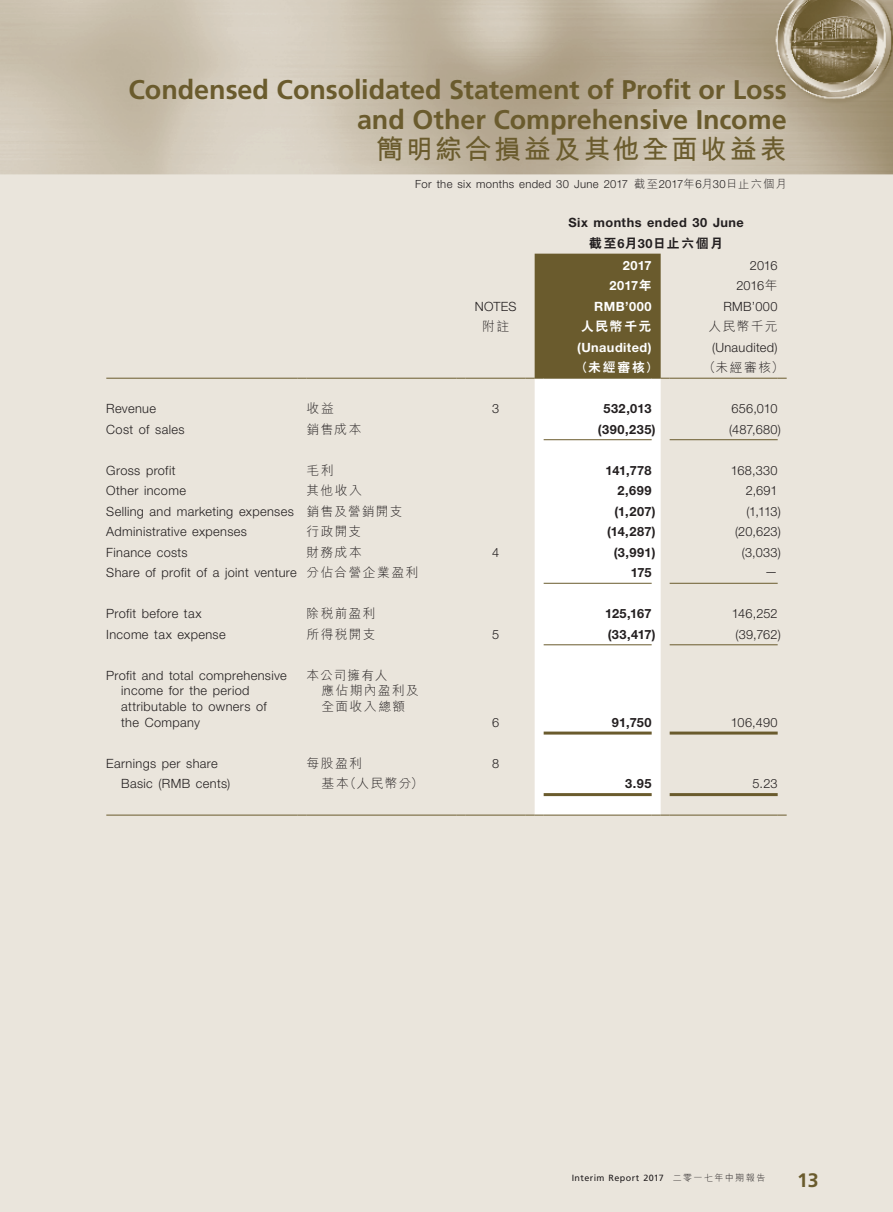
<style>
.page{position:relative;width:893px;height:1212px;background:#eae5dc}
.page>*{position:absolute;margin:0;border:0;box-sizing:border-box;transform-origin:0 0}
.t1{font:700 27px/30px "Frutiger LT Std";letter-spacing:-.005em;color:#6a5b2d;text-align:right}
.t2{font:700 27px "M Hei HK";letter-spacing:.095em;color:#6a5b2d}
.t3{font:700 19.5px "Frutiger LT Std";color:#6a5b2d}
._15_Table_Stub{font:300 12.75px/15.8px "Helvetica Neue LT Std";letter-spacing:.025em;color:#231f20}
._31_table_tab_6pt{font:300 12.75px "Helvetica Neue LT Std";letter-spacing:.015em;color:#231f20}
._31_table_tab_6pt-2{font:700 12.75px "Helvetica Neue LT Std";letter-spacing:.035em;color:#231f20}
._15_Table_Stub-2{font:300 12.75px/15.8px "M Hei HK";letter-spacing:.1em;color:#231f20}
._31_table_tab_6pt-3{font:700 12.75px "Helvetica Neue LT Std";letter-spacing:.035em;color:#fff}
._31_table_tab_6pt-4{font:300 12.75px "M Hei HK";letter-spacing:.115em;color:#231f20}
._31_table_tab_6pt-5{font:800 12.75px "C Hei 2 HK";letter-spacing:.135em;color:#231f20}
._31_table_tab_6pt-6{font:800 12.75px "C Hei 2 HK";letter-spacing:.14em;color:#fff}
.t4{font:300 11.25px "Helvetica Neue LT Std";letter-spacing:.03em;color:#231f20}
.t5{font:9px "Frutiger LT Std";letter-spacing:.045em;color:#231f20}
.s1{font-family:"M Hei HK"}
.s2{font-family:"Helvetica Neue LT Std";font-weight:700}
.s3{font-family:"C Hei 2 HK";font-weight:800}
.s4{font-family:"M Hei HK";font-weight:300}
</style>
<div class="page">
<img style="left:0;top:0;width:893px;height:175px">
<div style="left:535px;top:379px;width:126px;height:436px;background:#fff"></div>
<hr style="left:106px;top:378px;width:192px;height:1px;background:#6a5b2d">
<hr style="left:307px;top:378px;width:150px;height:1px;background:#6a5b2d">
<hr style="left:466px;top:378px;width:60px;height:1px;background:#6a5b2d">
<svg style="left:526px;top:254px;width:144px;height:125px;background:#7a6d43"></svg>
<hr style="left:670px;top:378px;width:108px;height:1px;background:#6a5b2d">
<hr style="left:544px;top:439px;width:108px;height:1px;background:#6a5b2d">
<hr style="left:670px;top:439px;width:108px;height:1px;background:#6a5b2d">
<hr style="left:544px;top:583px;width:108px;height:1px;background:#6a5b2d">
<hr style="left:670px;top:583px;width:108px;height:1px;background:#6a5b2d">
<hr style="left:544px;top:644px;width:108px;height:1px;background:#6a5b2d">
<hr style="left:670px;top:644px;width:108px;height:1px;background:#6a5b2d">
<hr style="left:106px;top:815px;width:192px;height:1px;background:#6a5b2d">
<hr style="left:307px;top:815px;width:150px;height:1px;background:#6a5b2d">
<hr style="left:466px;top:815px;width:60px;height:1px;background:#6a5b2d">
<svg style="left:526px;top:815px;width:18px;height:1px"></svg>
<hr style="left:544px;top:815px;width:108px;height:1px;background:#6a5b2d">
<svg style="left:652px;top:815px;width:18px;height:1px"></svg>
<hr style="left:670px;top:815px;width:108px;height:1px;background:#6a5b2d">
<hr style="left:544px;top:731px;width:108px;height:3px;background:#6a5b2d">
<hr style="left:670px;top:731px;width:108px;height:3px;background:#6a5b2d">
<hr style="left:544px;top:793px;width:108px;height:3px;background:#6a5b2d">
<hr style="left:670px;top:793px;width:108px;height:3px;background:#6a5b2d">
<h1 class="t1" style="left:129px;top:74px;width:660px">Condensed Consolidated Statement of Profit or Loss and Other Comprehensive Income</h1>
<h1 class="t2" style="left:377px;top:129px;width:412px">簡明綜合損益及其他全面收益表</h1>
<p class="t4" style="left:415px;top:177px;width:373px">For the six months ended 30 June 2017 <span class="s1">截至</span>2017<span class="s1">年</span>6<span class="s1">月</span>30<span class="s1">日止六個月</span></p>
<p class="_31_table_tab_6pt-2" style="left:568px;top:215px;width:177px">Six months ended 30 June</p>
<p class="_31_table_tab_6pt-5" style="left:589px;top:234px;width:135px">截至<span class="s2">6</span>月<span class="s2">30</span>日止六個月</p>
<p class="_31_table_tab_6pt-3" style="left:623px;top:257px;width:30px">2017</p>
<p class="_31_table_tab_6pt" style="left:750px;top:257px;width:29px">2016</p>
<p class="_31_table_tab_6pt-3" style="left:609px;top:278px;width:44px">2017<span class="s3">年</span></p>
<p class="_31_table_tab_6pt" style="left:736px;top:278px;width:43px">2016<span class="s1">年</span></p>
<p class="_31_table_tab_6pt" style="left:475px;top:298px;width:43px">NOTES</p>
<p class="_31_table_tab_6pt-3" style="left:594px;top:298px;width:59px">RMB’000</p>
<p class="_31_table_tab_6pt" style="left:723px;top:298px;width:56px">RMB’000</p>
<p class="_31_table_tab_6pt-4" style="left:482px;top:317px;width:29px">附註</p>
<p class="_31_table_tab_6pt-6" style="left:581px;top:318px;width:72px">人民幣千元</p>
<p class="_31_table_tab_6pt-4" style="left:709px;top:317px;width:71px">人民幣千元</p>
<p class="_31_table_tab_6pt-3" style="left:577px;top:339px;width:76px">(Unaudited)</p>
<p class="_31_table_tab_6pt" style="left:712px;top:339px;width:67px">(Unaudited)</p>
<p class="_31_table_tab_6pt-6" style="left:575px;top:359px;width:84px">（未經審核）</p>
<p class="_31_table_tab_6pt-4" style="left:703px;top:358px;width:83px">（未經審核）</p>
<p class="_15_Table_Stub" style="left:106px;top:400px;width:51px">Revenue</p>
<p class="_15_Table_Stub-2" style="left:307px;top:400px;width:29px">收益</p>
<p class="_31_table_tab_6pt" style="left:492px;top:401px;width:9px">3</p>
<p class="_31_table_tab_6pt-2" style="left:603px;top:401px;width:50px">532,013</p>
<p class="_31_table_tab_6pt" style="left:731px;top:401px;width:48px">656,010</p>
<p class="_15_Table_Stub" style="left:106px;top:421px;width:80px">Cost of sales</p>
<p class="_15_Table_Stub-2" style="left:307px;top:420px;width:57px">銷售成本</p>
<p class="_31_table_tab_6pt-2" style="left:598px;top:421px;width:59px">(390,235)</p>
<p class="_31_table_tab_6pt" style="left:729px;top:421px;width:53px">(487,680)</p>
<p class="_15_Table_Stub" style="left:106px;top:462px;width:71px">Gross profit</p>
<p class="_15_Table_Stub-2" style="left:307px;top:462px;width:29px">毛利</p>
<p class="_31_table_tab_6pt-2" style="left:606px;top:462px;width:48px">141,778</p>
<p class="_31_table_tab_6pt" style="left:731px;top:462px;width:48px">168,330</p>
<p class="_15_Table_Stub" style="left:106px;top:482px;width:81px">Other income</p>
<p class="_15_Table_Stub-2" style="left:307px;top:482px;width:57px">其他收入</p>
<p class="_31_table_tab_6pt-2" style="left:617px;top:483px;width:36px">2,699</p>
<p class="_31_table_tab_6pt" style="left:746px;top:483px;width:33px">2,691</p>
<p class="_15_Table_Stub" style="left:106px;top:503px;width:189px">Selling and marketing expenses</p>
<p class="_15_Table_Stub-2" style="left:307px;top:503px;width:97px">銷售及營銷開支</p>
<p class="_31_table_tab_6pt-2" style="left:614px;top:503px;width:42px">(1,207)</p>
<p class="_31_table_tab_6pt" style="left:746px;top:503px;width:36px">(1,113)</p>
<p class="_15_Table_Stub" style="left:106px;top:523px;width:142px">Administrative expenses</p>
<p class="_15_Table_Stub-2" style="left:307px;top:523px;width:56px">行政開支</p>
<p class="_31_table_tab_6pt-2" style="left:607px;top:524px;width:50px">(14,287)</p>
<p class="_31_table_tab_6pt" style="left:735px;top:524px;width:47px">(20,623)</p>
<p class="_15_Table_Stub" style="left:106px;top:544px;width:83px">Finance costs</p>
<p class="_15_Table_Stub-2" style="left:307px;top:544px;width:57px">財務成本</p>
<p class="_31_table_tab_6pt" style="left:492px;top:544px;width:9px">4</p>
<p class="_31_table_tab_6pt-2" style="left:614px;top:544px;width:43px">(3,991)</p>
<p class="_31_table_tab_6pt" style="left:742px;top:544px;width:40px">(3,033)</p>
<p class="_15_Table_Stub" style="left:106px;top:564px;width:192px">Share of profit of a joint venture</p>
<p class="_15_Table_Stub-2" style="left:307px;top:564px;width:113px">分佔合營企業盈利</p>
<p class="_31_table_tab_6pt-2" style="left:631px;top:565px;width:22px">175</p>
<p class="_31_table_tab_6pt" style="left:765px;top:563px;width:14px">—</p>
<p class="_15_Table_Stub" style="left:106px;top:605px;width:97px">Profit before tax</p>
<p class="_15_Table_Stub-2" style="left:307px;top:605px;width:70px">除稅前盈利</p>
<p class="_31_table_tab_6pt-2" style="left:605px;top:606px;width:48px">125,167</p>
<p class="_31_table_tab_6pt" style="left:732px;top:606px;width:47px">146,252</p>
<p class="_15_Table_Stub" style="left:106px;top:626px;width:121px">Income tax expense</p>
<p class="_15_Table_Stub-2" style="left:307px;top:626px;width:71px">所得稅開支</p>
<p class="_31_table_tab_6pt" style="left:492px;top:626px;width:9px">5</p>
<p class="_31_table_tab_6pt-2" style="left:608px;top:626px;width:49px">(33,417)</p>
<p class="_31_table_tab_6pt" style="left:736px;top:626px;width:47px">(39,762)</p>
<p class="_15_Table_Stub" style="left:121px;top:667px;width:167px;text-indent:-15px">Profit and total comprehensive income for the period attributable to owners of the Company</p>
<p class="_15_Table_Stub-2" style="left:322px;top:667px;width:98px;text-indent:-15px">本公司擁有人<br>應佔期內盈利及全面收入總額</p>
<p class="_31_table_tab_6pt" style="left:492px;top:715px;width:9px">6</p>
<p class="_31_table_tab_6pt-2" style="left:612px;top:714px;width:41px">91,750</p>
<p class="_31_table_tab_6pt" style="left:731px;top:715px;width:48px">106,490</p>
<p class="_15_Table_Stub" style="left:106px;top:755px;width:113px">Earnings per share</p>
<p class="_15_Table_Stub-2" style="left:307px;top:755px;width:57px">每股盈利</p>
<p class="_31_table_tab_6pt" style="left:492px;top:756px;width:9px">8</p>
<p class="_15_Table_Stub" style="left:121px;top:776px;width:110px">Basic (RMB cents)</p>
<p class="_15_Table_Stub-2" style="left:322px;top:775px;width:103px">基本（人民幣分）</p>
<p class="_31_table_tab_6pt-2" style="left:625px;top:776px;width:28px">3.95</p>
<p class="_31_table_tab_6pt" style="left:752px;top:776px;width:27px">5.23</p>
<p class="t5" style="left:572px;top:1173px;width:195px">Interim Report 2017 <span class="s4">二零一七年中期報告</span></p>
<p class="t3" style="left:797px;top:1169px;width:23px">13</p>
</div>
